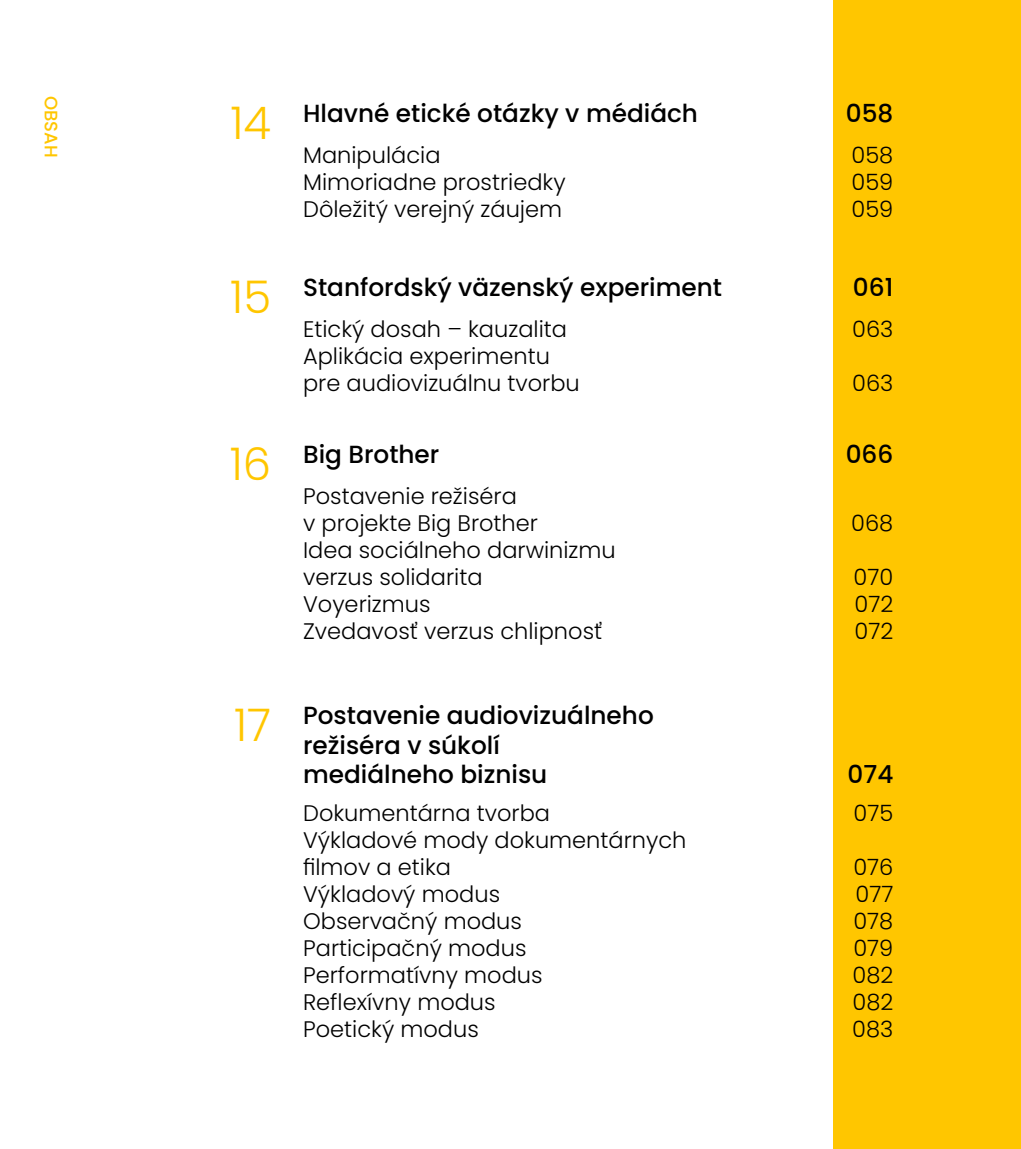
<style>
.page{position:relative;width:1021px;height:1149px;background:#fff}
.page>*{position:absolute;margin:0;border:0;box-sizing:border-box;transform-origin:0 0}
.t1{font:300 45px "Poppins";color:#ffc600}
.t2{font:500 24.75px/29.7px "Poppins";color:#000}
.t3{font:300 22.5px/27px "Poppins";color:#000}
.t4{font:500 18px "Poppins";color:#ffc600}
</style>
<div class="page">
<div style="left:833px;top:0;width:187px;height:1148px;background:#ffc600"></div>
<p class="t4" style="left:62px;top:96px;width:63px;rotate:90deg">OBSAH</p>
<h1 class="t1" style="left:230px;top:97px;width:42px">14</h1>
<p class="t2" style="left:303px;top:99px;width:396px">Hlavné etické otázky v médiách</p>
<p class="t2" style="left:845px;top:99px;width:49px">058</p>
<p class="t3" style="left:303px;top:141px;width:264px">Manipulácia<br>Mimoriadne prostriedky<br>Dôležitý verejný záujem</p>
<p class="t3" style="left:851px;top:141px;width:43px;text-align:justify">058<br>059<br>059</p>
<h1 class="t1" style="left:230px;top:271px;width:42px">15</h1>
<p class="t2" style="left:303px;top:272px;width:420px">Stanfordský väzenský experiment</p>
<p class="t2" style="left:853px;top:272px;width:42px">061</p>
<p class="t3" style="left:303px;top:315px;width:278px">Etický dosah – kauzalita<br>Aplikácia experimentu pre audiovizuálnu tvorbu</p>
<p class="t3" style="left:852px;top:315px;width:43px">063</p>
<p class="t3" style="left:852px;top:369px;width:43px">063</p>
<h1 class="t1" style="left:230px;top:438px;width:43px">16</h1>
<p class="t2" style="left:303px;top:440px;width:138px">Big Brother</p>
<p class="t2" style="left:845px;top:440px;width:49px">066</p>
<p class="t3" style="left:303px;top:482px;width:314px">Postavenie režiséra<br>v projekte Big Brother<br>Idea sociálneho darwinizmu verzus solidarita<br>Voyerizmus<br>Zvedavosť verzus chlipnosť</p>
<p class="t3" style="left:851px;top:509px;width:44px">068</p>
<p class="t3" style="left:853px;top:563px;width:41px;text-align:justify">070<br>072<br>072</p>
<h1 class="t1" style="left:234px;top:698px;width:39px">17</h1>
<p class="t2" style="left:303px;top:700px;width:352px">Postavenie audiovizuálneho režiséra v súkolí mediálneho biznisu</p>
<p class="t2" style="left:847px;top:759px;width:47px">074</p>
<p class="t3" style="left:303px;top:799px;width:385px">Dokumentárna tvorba<br>Výkladové mody dokumentárnych filmov a etika<br>Výkladový modus<br>Observačný modus<br>Participačný modus<br>Performatívny modus<br>Reflexívny modus<br>Poetický modus</p>
<p class="t3" style="left:853px;top:799px;width:41px">075</p>
<p class="t3" style="left:852px;top:853px;width:43px;text-align:justify">076<br>077<br>078<br>079<br>082<br>082<br>083</p>
</div>
